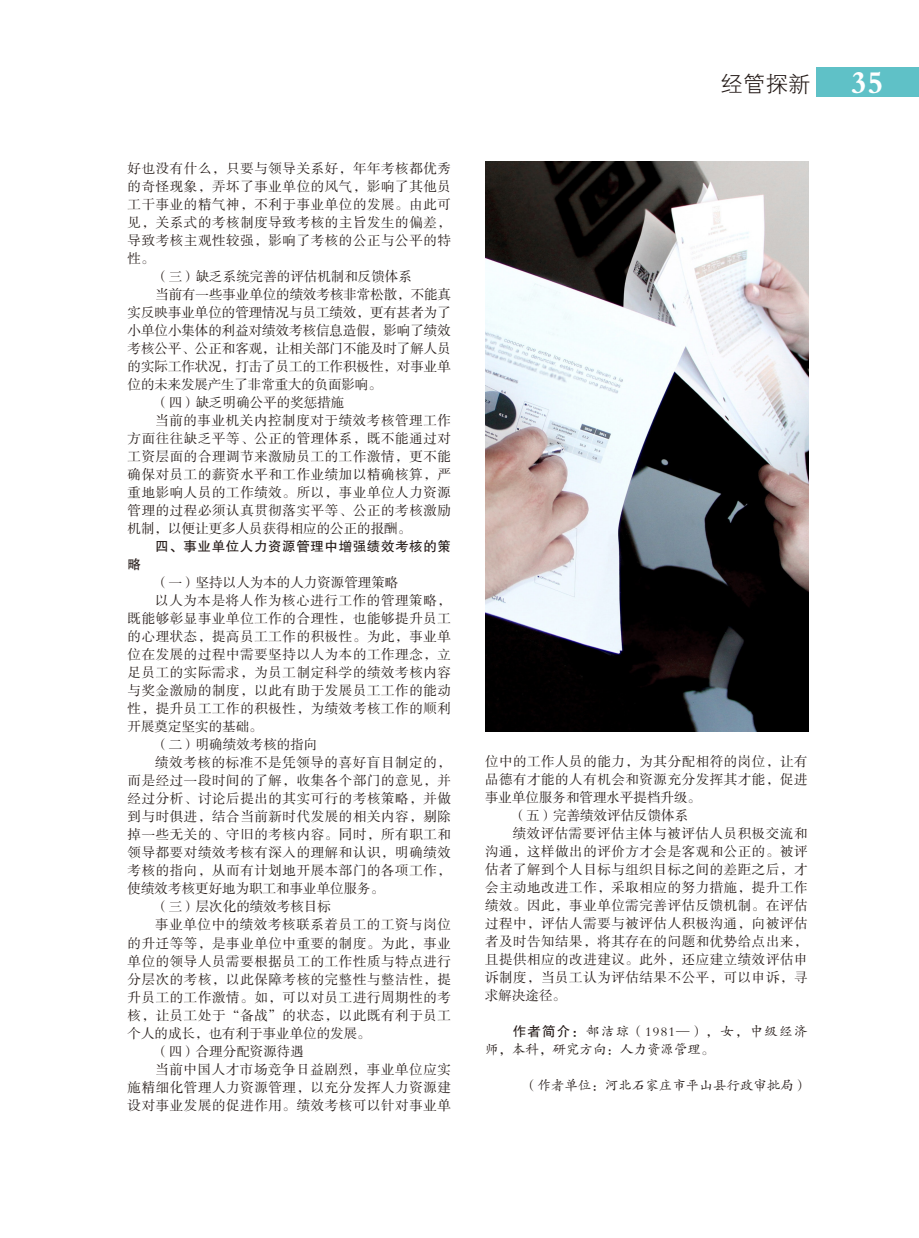
<style>
.page{position:relative;width:919px;height:1238px;background:#fff}
.page>*{position:absolute;margin:0;border:0;box-sizing:border-box;transform-origin:0 0}
.t1{font:22.5px "FZXH1 K GBK1 0";color:#231916}
.t2{font:13.5px "FZSSK GBK1 0";letter-spacing:.045em;color:#231916}
.t3{font:13.5px "FZSSK GBK1 0";color:#231916}
.t4{font:13.5px "FZSSK GBK1 0";letter-spacing:-.005em;color:#231916}
.t5{font:13.5px/18px "FZKTK GBK1 0";color:#231916}
.t6{font:13.5px "FZHTK GBK1 0";letter-spacing:.045em;color:#231916}
.t7{font:13.5px "FZSSK GBK1 0";letter-spacing:-.01em;color:#231916}
.s1{font-family:"FZDBSK GBK1 0";font-size:33px;color:#fff}
.s2{font-family:"FZHTK GBK1 0"}
</style>
<div class="page">
<div style="left:816px;top:68px;width:102px;height:29px;background:#5fc1c7"></div>
<img style="left:485px;top:162px;width:323px;height:569px">
<p class="t2" style="left:128px;top:162px;width:325px">好也没有什么，只要与领导关系好，年年考核都优秀</p>
<p class="t2" style="left:128px;top:180px;width:325px">的奇怪现象，弄坏了事业单位的风气，影响了其他员</p>
<p class="t2" style="left:128px;top:198px;width:325px">工干事业的精气神，不利于事业单位的发展。由此可</p>
<p class="t2" style="left:128px;top:216px;width:325px">见，关系式的考核制度导致考核的主旨发生的偏差，</p>
<p class="t2" style="left:128px;top:234px;width:325px">导致考核主观性较强，影响了考核的公正与公平的特</p>
<p class="t2" style="left:128px;top:252px;width:28px">性。</p>
<p class="t3" style="left:155px;top:269px;width:258px">（三）缺乏系统完善的评估机制和反馈体系</p>
<p class="t4" style="left:155px;top:287px;width:297px">当前有一些事业单位的绩效考核非常松散，不能真</p>
<p class="t4" style="left:128px;top:305px;width:325px">实反映事业单位的管理情况与员工绩效，更有甚者为了</p>
<p class="t4" style="left:128px;top:323px;width:325px">小单位小集体的利益对绩效考核信息造假，影响了绩效</p>
<p class="t4" style="left:128px;top:341px;width:325px">考核公平、公正和客观，让相关部门不能及时了解人员</p>
<p class="t4" style="left:128px;top:359px;width:325px">的实际工作状况，打击了员工的工作积极性，对事业单</p>
<p class="t7" style="left:128px;top:377px;width:256px">位的未来发展产生了非常重大的负面影响。</p>
<p class="t3" style="left:155px;top:395px;width:190px">（四）缺乏明确公平的奖惩措施</p>
<p class="t2" style="left:155px;top:413px;width:297px">当前的事业机关内控制度对于绩效考核管理工作</p>
<p class="t2" style="left:128px;top:431px;width:325px">方面往往缺乏平等、公正的管理体系，既不能通过对</p>
<p class="t2" style="left:128px;top:449px;width:325px">工资层面的合理调节来激励员工的工作激情，更不能</p>
<p class="t2" style="left:128px;top:467px;width:325px">确保对员工的薪资水平和工作业绩加以精确核算，严</p>
<p class="t2" style="left:128px;top:485px;width:325px">重地影响人员的工作绩效。所以，事业单位人力资源</p>
<p class="t2" style="left:128px;top:503px;width:325px">管理的过程必须认真贯彻落实平等、公正的考核激励</p>
<p class="t3" style="left:128px;top:521px;width:285px">机制，以便让更多人员获得相应的公正的报酬。</p>
<p class="t6" style="left:155px;top:539px;width:297px">四、事业单位人力资源管理中增强绩效考核的策</p>
<p class="t6" style="left:128px;top:557px;width:15px">略</p>
<p class="t3" style="left:155px;top:575px;width:244px">（一）坚持以人为本的人力资源管理策略</p>
<p class="t2" style="left:155px;top:593px;width:297px">以人为本是将人作为核心进行工作的管理策略，</p>
<p class="t2" style="left:128px;top:611px;width:325px">既能够彰显事业单位工作的合理性，也能够提升员工</p>
<p class="t2" style="left:128px;top:629px;width:325px">的心理状态，提高员工工作的积极性。为此，事业单</p>
<p class="t2" style="left:128px;top:647px;width:325px">位在发展的过程中需要坚持以人为本的工作理念，立</p>
<p class="t2" style="left:128px;top:665px;width:325px">足员工的实际需求，为员工制定科学的绩效考核内容</p>
<p class="t2" style="left:128px;top:683px;width:325px">与奖金激励的制度，以此有助于发展员工工作的能动</p>
<p class="t2" style="left:128px;top:701px;width:325px">性，提升员工工作的积极性，为绩效考核工作的顺利</p>
<p class="t3" style="left:128px;top:719px;width:136px">开展奠定坚实的基础。</p>
<p class="t3" style="left:155px;top:737px;width:163px">（二）明确绩效考核的指向</p>
<p class="t2" style="left:155px;top:755px;width:297px">绩效考核的标准不是凭领导的喜好盲目制定的，</p>
<p class="t2" style="left:128px;top:773px;width:325px">而是经过一段时间的了解，收集各个部门的意见，并</p>
<p class="t2" style="left:128px;top:791px;width:325px">经过分析、讨论后提出的其实可行的考核策略，并做</p>
<p class="t2" style="left:128px;top:809px;width:325px">到与时俱进，结合当前新时代发展的相关内容，剔除</p>
<p class="t2" style="left:128px;top:827px;width:325px">掉一些无关的、守旧的考核内容。同时，所有职工和</p>
<p class="t2" style="left:128px;top:845px;width:325px">领导都要对绩效考核有深入的理解和认识，明确绩效</p>
<p class="t2" style="left:128px;top:863px;width:325px">考核的指向，从而有计划地开展本部门的各项工作，</p>
<p class="t3" style="left:128px;top:881px;width:258px">使绩效考核更好地为职工和事业单位服务。</p>
<p class="t3" style="left:155px;top:899px;width:177px">（三）层次化的绩效考核目标</p>
<p class="t2" style="left:155px;top:917px;width:297px">事业单位中的绩效考核联系着员工的工资与岗位</p>
<p class="t2" style="left:128px;top:935px;width:325px">的升迁等等，是事业单位中重要的制度。为此，事业</p>
<p class="t2" style="left:128px;top:953px;width:325px">单位的领导人员需要根据员工的工作性质与特点进行</p>
<p class="t2" style="left:128px;top:971px;width:325px">分层次的考核，以此保障考核的完整性与整洁性，提</p>
<p class="t2" style="left:128px;top:989px;width:325px">升员工的工作激情。如，可以对员工进行周期性的考</p>
<p class="t2" style="left:128px;top:1007px;width:325px">核，让员工处于“备战”的状态，以此既有利于员工</p>
<p class="t3" style="left:128px;top:1025px;width:244px">个人的成长，也有利于事业单位的发展。</p>
<p class="t3" style="left:155px;top:1043px;width:150px">（四）合理分配资源待遇</p>
<p class="t2" style="left:155px;top:1061px;width:297px">当前中国人才市场竞争日益剧烈，事业单位应实</p>
<p class="t2" style="left:128px;top:1079px;width:325px">施精细化管理人力资源管理，以充分发挥人力资源建</p>
<p class="t2" style="left:128px;top:1097px;width:325px">设对事业发展的促进作用。绩效考核可以针对事业单</p>
<h1 class="t1" style="left:720px;top:71px;width:165px">经管探新 <span class="s1">35</span></h1>
<p class="t2" style="left:485px;top:754px;width:324px">位中的工作人员的能力，为其分配相符的岗位，让有</p>
<p class="t2" style="left:485px;top:772px;width:324px">品德有才能的人有机会和资源充分发挥其才能，促进</p>
<p class="t3" style="left:485px;top:790px;width:217px">事业单位服务和管理水平提档升级。</p>
<p class="t3" style="left:512px;top:808px;width:177px">（五）完善绩效评估反馈体系</p>
<p class="t2" style="left:512px;top:826px;width:296px">绩效评估需要评估主体与被评估人员积极交流和</p>
<p class="t2" style="left:485px;top:844px;width:324px">沟通，这样做出的评价方才会是客观和公正的。被评</p>
<p class="t2" style="left:485px;top:862px;width:324px">估者了解到个人目标与组织目标之间的差距之后，才</p>
<p class="t2" style="left:485px;top:880px;width:324px">会主动地改进工作，采取相应的努力措施，提升工作</p>
<p class="t2" style="left:485px;top:898px;width:324px">绩效。因此，事业单位需完善评估反馈机制。在评估</p>
<p class="t2" style="left:485px;top:916px;width:324px">过程中，评估人需要与被评估人积极沟通，向被评估</p>
<p class="t2" style="left:485px;top:934px;width:324px">者及时告知结果，将其存在的问题和优势给点出来，</p>
<p class="t2" style="left:485px;top:952px;width:324px">且提供相应的改进建议。此外，还应建立绩效评估申</p>
<p class="t2" style="left:485px;top:970px;width:324px">诉制度，当员工认为评估结果不公平，可以申诉，寻</p>
<p class="t2" style="left:485px;top:988px;width:82px">求解决途径。</p>
<p class="t5" style="left:485px;top:1022px;width:324px;text-indent:28px"><span class="s2">作者简介：</span>郜洁琼（1981—），女，中级经济师，本科，研究方向：人力资源管理。</p>
<p class="t5" style="left:524px;top:1076px;width:285px">（作者单位：河北石家庄市平山县行政审批局）</p>
</div>
